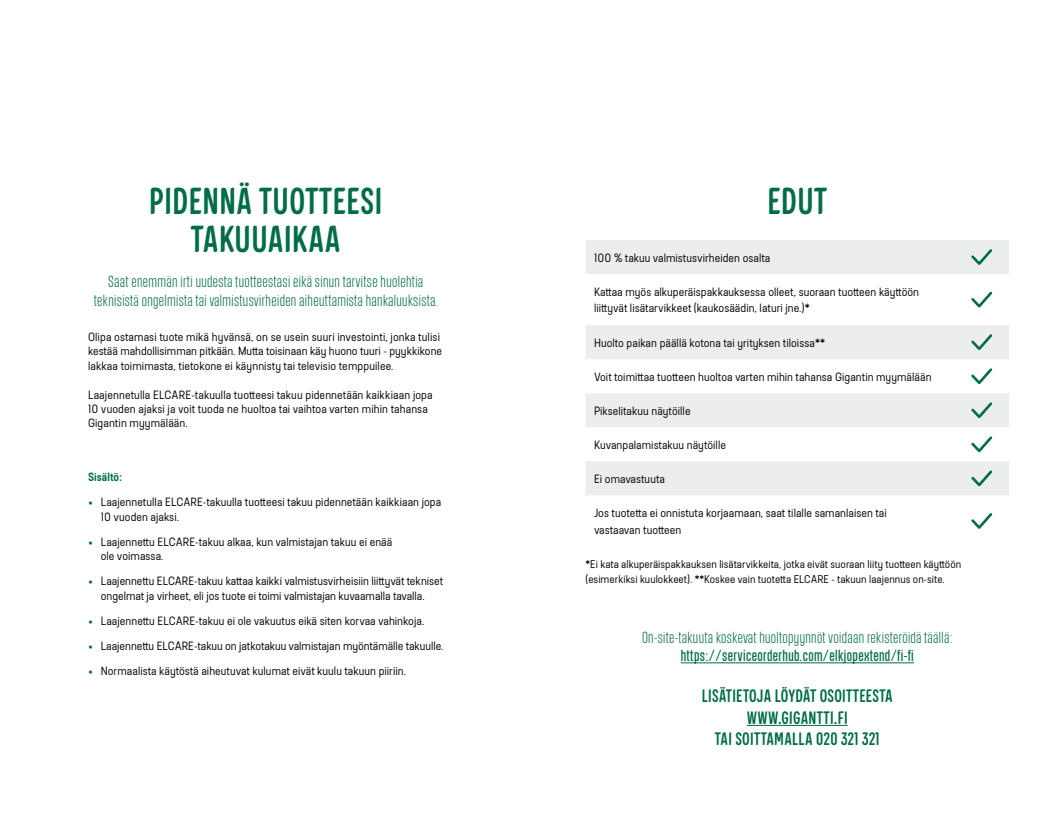
<style>
.page{position:relative;width:1063px;height:830px;background:#fff}
.page>*{position:absolute;margin:0;border:0;box-sizing:border-box;transform-origin:0 0}
.t1{font:37.5px/37.5px "Elkjop Headline";letter-spacing:.015em;color:#006d47;text-align:center}
.t2{font:18px/21.6px "Elkjop Headline";letter-spacing:.015em;color:#006d47;text-align:center}
.t3{font:300 15px/19.5px "Elkjop Condensed";letter-spacing:.025em;color:#006d47;text-align:center}
.Subhead{font:12px/14.4px "Elkjop Bodytext";letter-spacing:.005em;color:#000}
.t4{font:600 12px "Elkjop Bodytext";letter-spacing:.005em;color:#006d47}
.t5{font:11.25px/15px "Elkjop Bodytext";letter-spacing:.005em;color:#000}
.s1{font-weight:600;color:#006d47}
.s2{font-weight:500}
</style>
<div class="page">
<svg style="left:586px;top:240px;width:423px;height:255px;fill:#eceded"></svg>
<svg style="left:969px;top:246px;width:26px;height:21px"></svg>
<svg style="left:969px;top:289px;width:26px;height:21px"></svg>
<svg style="left:969px;top:332px;width:26px;height:20px"></svg>
<svg style="left:969px;top:366px;width:26px;height:20px"></svg>
<svg style="left:969px;top:400px;width:26px;height:20px"></svg>
<svg style="left:969px;top:434px;width:26px;height:20px"></svg>
<svg style="left:969px;top:468px;width:26px;height:20px"></svg>
<svg style="left:971px;top:513px;width:22px;height:16px"></svg>
<hr style="left:747px;top:724px;width:101px;height:1px;background:#006d47">
<hr style="left:681px;top:662px;width:233px;height:1px;background:#006d47">
<p class="t1" style="left:149px;top:182px;width:234px">PIDENNÄ TUOTTEESI<br>TAKUUAIKAA</p>
<p class="t3" style="left:94px;top:272px;width:345px">Saat enemmän irti uudesta tuotteestasi eikä sinun tarvitse huolehtia teknisistä ongelmista tai valmistusvirheiden aiheuttamista hankaluuksista.</p>
<p class="Subhead" style="left:88px;top:330px;width:356px">Olipa ostamasi tuote mikä hyvänsä, on se usein suuri investointi, jonka tulisi kestää mahdollisimman pitkään. Mutta toisinaan käy huono tuuri - pyykkikone lakkaa toimimasta, tietokone ei käynnisty tai televisio temppuilee.</p>
<p class="Subhead" style="left:88px;top:387px;width:346px">Laajennetulla ELCARE-takuulla tuotteesi takuu pidennetään kaikkiaan jopa<br>10 vuoden ajaksi ja voit tuoda ne huoltoa tai vaihtoa varten mihin tahansa<br>Gigantin myymälään.</p>
<p class="t4" style="left:88px;top:470px;width:35px">Sisältö:</p>
<p class="Subhead" style="left:101px;top:495px;width:342px;text-indent:-13px"><span class="s1">•</span> Laajennetulla ELCARE-takuulla tuotteesi takuu pidennetään kaikkiaan jopa<br>10 vuoden ajaksi.</p>
<p class="Subhead" style="left:101px;top:534px;width:293px;text-indent:-13px"><span class="s1">•</span> Laajennettu ELCARE-takuu alkaa, kun valmistajan takuu ei enää ole voimassa.</p>
<p class="Subhead" style="left:88px;top:574px;width:357px;text-align:center"><span class="s1">•</span> Laajennettu ELCARE-takuu kattaa kaikki valmistusvirheisiin liittyvät tekniset ongelmat ja virheet, eli jos tuote ei toimi valmistajan kuvaamalla tavalla.</p>
<p class="Subhead" style="left:88px;top:613px;width:338px"><span class="s1">•</span> Laajennettu ELCARE-takuu ei ole vakuutus eikä siten korvaa vahinkoja.</p>
<p class="Subhead" style="left:88px;top:638px;width:357px"><span class="s1">•</span> Laajennettu ELCARE-takuu on jatkotakuu valmistajan myöntämälle takuulle.</p>
<p class="Subhead" style="left:88px;top:663px;width:320px"><span class="s1">•</span> Normaalista käytöstä aiheutuvat kulumat eivät kuulu takuun piiriin.</p>
<p class="t1" style="left:767px;top:182px;width:61px">EDUT</p>
<p class="Subhead" style="left:594px;top:250px;width:178px">100 % takuu valmistusvirheiden osalta</p>
<p class="Subhead" style="left:594px;top:283px;width:327px;line-height:16.5px">Kattaa myös alkuperäispakkauksessa olleet, suoraan tuotteen käyttöön liittyvät lisätarvikkeet (kaukosäädin, laturi jne.)*</p>
<p class="Subhead" style="left:594px;top:335px;width:233px">Huolto paikan päällä kotona tai yrityksen tiloissa**</p>
<p class="Subhead" style="left:594px;top:369px;width:339px">Voit toimittaa tuotteen huoltoa varten mihin tahansa Gigantin myymälään</p>
<p class="Subhead" style="left:594px;top:403px;width:98px">Pikselitakuu näytöille</p>
<p class="Subhead" style="left:594px;top:437px;width:134px">Kuvanpalamistakuu näytöille</p>
<p class="Subhead" style="left:594px;top:471px;width:72px">Ei omavastuuta</p>
<p class="Subhead" style="left:594px;top:505px;width:294px;line-height:16.5px">Jos tuotetta ei onnistuta korjaamaan, saat tilalle samanlaisen tai vastaavan tuotteen</p>
<p class="t5" style="left:585px;top:556px;width:377px">*Ei kata alkuperäispakkauksen lisätarvikkeita, jotka eivät suoraan liity tuotteen käyttöön (esimerkiksi kuulokkeet). **Koskee vain tuotetta ELCARE - takuun laajennus on-site.</p>
<p class="t3" style="left:642px;top:628px;width:312px;line-height:18px">On-site-takuuta koskevat huoltopyynnöt voidaan rekisteröidä täällä: <span class="s2">https://serviceorderhub.com/elkjopextend/fi-fi</span></p>
<p class="t2" style="left:702px;top:684px;width:192px">LISÄTIETOJA LÖYDÄT OSOITTEESTA<br>WWW.GIGANTTI.FI<br>TAI SOITTAMALLA 020 321 321</p>
</div>
